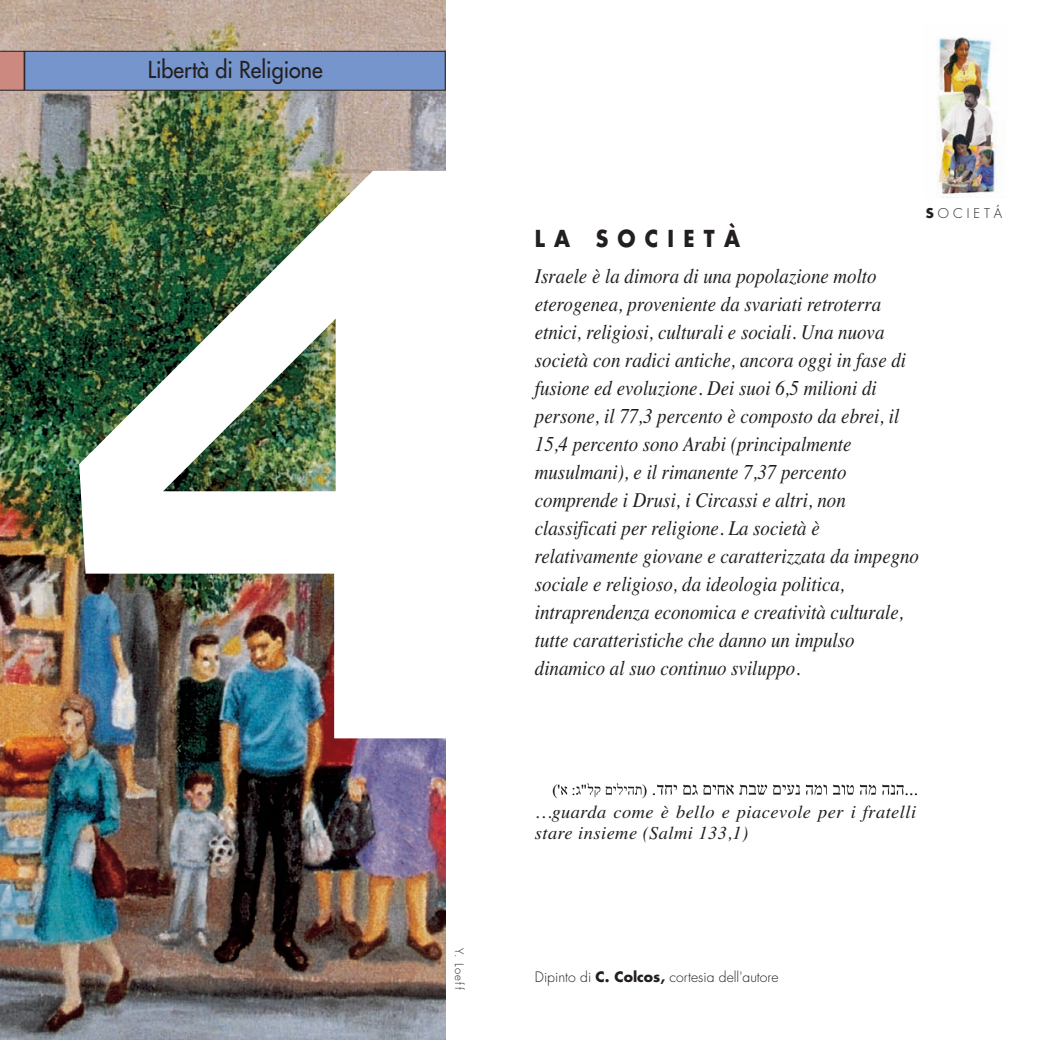
<style>
.page{position:relative;width:1040px;height:1040px;background:#fff}
.page>*{position:absolute;margin:0;border:0;box-sizing:border-box;transform-origin:0 0}
.t1{font:770px "Charcoal";color:#fff}
.t2{font:22.75px "Futura";color:#231f20;scale:.95 1}
.t3{font:700 22.75px "Futura";letter-spacing:.45em;color:#231f20;scale:.9 1}
.t4{font:italic 21px/28px "Times";color:#231f20;scale:.9 1}
.t5{font:italic 18.38px/21px "Times";letter-spacing:.025em;color:#231f20}
.t6{font:18.38px "Times New Roman";color:#000}
.t7{font:15.4px "Times New Roman";color:#000}
.t8{font:300 14px "Futura";color:#231f20}
.t9{font:300 13.12px "Futura";letter-spacing:.3em;color:#231f20}
.t10{font:300 11.38px "Futura";letter-spacing:.1em;color:#231f20}
.s1{font-weight:700}
.s2{font-size:18.38px}
</style>
<div class="page">
<img style="left:0;top:0;width:997px;height:1040px">
<p class="t2" style="left:148px;top:58px;width:186px">Libertà di Religione</p>
<p class="t1" style="left:64px;top:171px;width:448px">4</p>
<p class="t10" style="left:464px;top:947px;width:43px;rotate:90deg">Y. Loeff</p>
<p class="t9" style="left:926px;top:207px;width:78px"><span class="s1">S</span>OCIETÁ</p>
<p class="t3" style="left:535px;top:228px;width:229px">LA SOCIETÀ</p>
<p class="t4" style="left:535px;top:264px;width:428px">Israele è la dimora di una popolazione molto eterogenea, proveniente da svariati retroterra etnici, religiosi, culturali e sociali. Una nuova società con radici antiche, ancora oggi in fase di fusione ed evoluzione. Dei suoi 6,5 milioni di persone, il 77,3 percento è composto da ebrei, il 15,4 percento sono Arabi (principalmente musulmani), e il rimanente 7,37 percento comprende i Drusi, i Circassi e altri, non classificati per religione. La società è relativamente giovane e caratterizzata da impegno sociale e religioso, da ideologia politica, intraprendenza economica e creatività culturale, tutte caratteristiche che danno un impulso dinamico al suo continuo sviluppo.</p>
<p class="t7" style="left:552px;top:780px;width:36px">'( : "</p>
<p class="t7" style="left:642px;top:780px;width:16px">) <span class="s2">.</span></p>
<p class="t6" style="left:904px;top:777px;width:15px">...</p>
<p class="t5" style="left:535px;top:803px;width:383px">…guarda come è bello e piacevole per i fratelli stare insieme (Salmi 133,1)</p>
<p class="t8" style="left:535px;top:970px;width:245px">Dipinto di <span class="s1">C. Colcos,</span> cortesia dell'autore</p>
</div>
